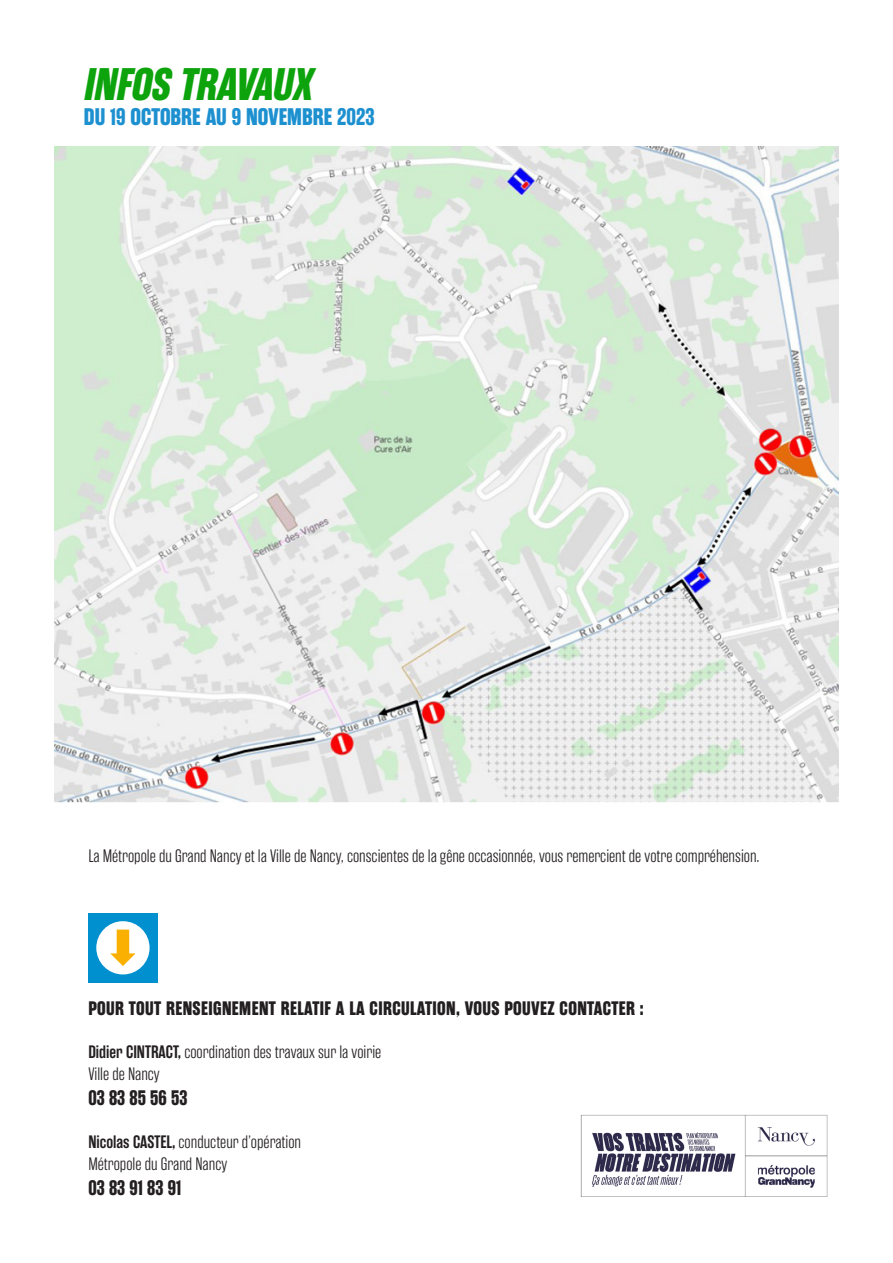
<style>
.page{position:relative;width:893px;height:1263px;background:#fff}
.page>*{position:absolute;margin:0;border:0;box-sizing:border-box;transform-origin:0 0}
.t1{font:italic 700 45.6px "Rama Gothic E";color:#0da30d}
.t2{font:700 24px "Rama Gothic E";color:#1d90d0}
.t3{font:700 21px "Rama Gothic E";color:#231f20}
.t4{font:700 19.5px "Rama Gothic E";letter-spacing:.02em;color:#231f20}
.t5{font:300 18px "Rama Gothic E";color:#231f20}
.s1{font-weight:600}
</style>
<div class="page">
<img style="left:580px;top:1114px;width:248px;height:83px">
<img style="left:54px;top:147px;width:785px;height:655px">
<div style="left:88px;top:913px;width:70px;height:69px;background:#008fcf"></div>
<div style="left:96px;top:921px;width:54px;height:53px;background:#fff;border-radius:50%"></div>
<svg style="left:110px;top:929px;width:26px;height:37px"></svg>
<p class="t1" style="left:83px;top:58px;width:240px">INFOS TRAVAUX</p>
<p class="t2" style="left:84px;top:104px;width:292px">DU 19 OCTOBRE AU 9 NOVEMBRE 2023</p>
<p class="t5" style="left:88px;top:846px;width:673px">La Métropole du Grand Nancy et la Ville de Nancy, conscientes de la gêne occasionnée, vous remercient de votre compréhension.</p>
<p class="t4" style="left:88px;top:997px;width:557px">POUR TOUT RENSEIGNEMENT RELATIF A LA CIRCULATION, VOUS POUVEZ CONTACTER :</p>
<p class="t5" style="left:88px;top:1042px;width:294px"><span class="s1">Didier CINTRACT,</span> coordination des travaux sur la voirie</p>
<p class="t5" style="left:88px;top:1064px;width:73px">Ville de Nancy</p>
<p class="t3" style="left:88px;top:1086px;width:101px">03 83 85 56 53</p>
<p class="t5" style="left:88px;top:1132px;width:214px"><span class="s1">Nicolas CASTEL,</span> conducteur d’opération</p>
<p class="t5" style="left:88px;top:1154px;width:140px">Métropole du Grand Nancy</p>
<p class="t3" style="left:88px;top:1176px;width:94px">03 83 91 83 91</p>
</div>
